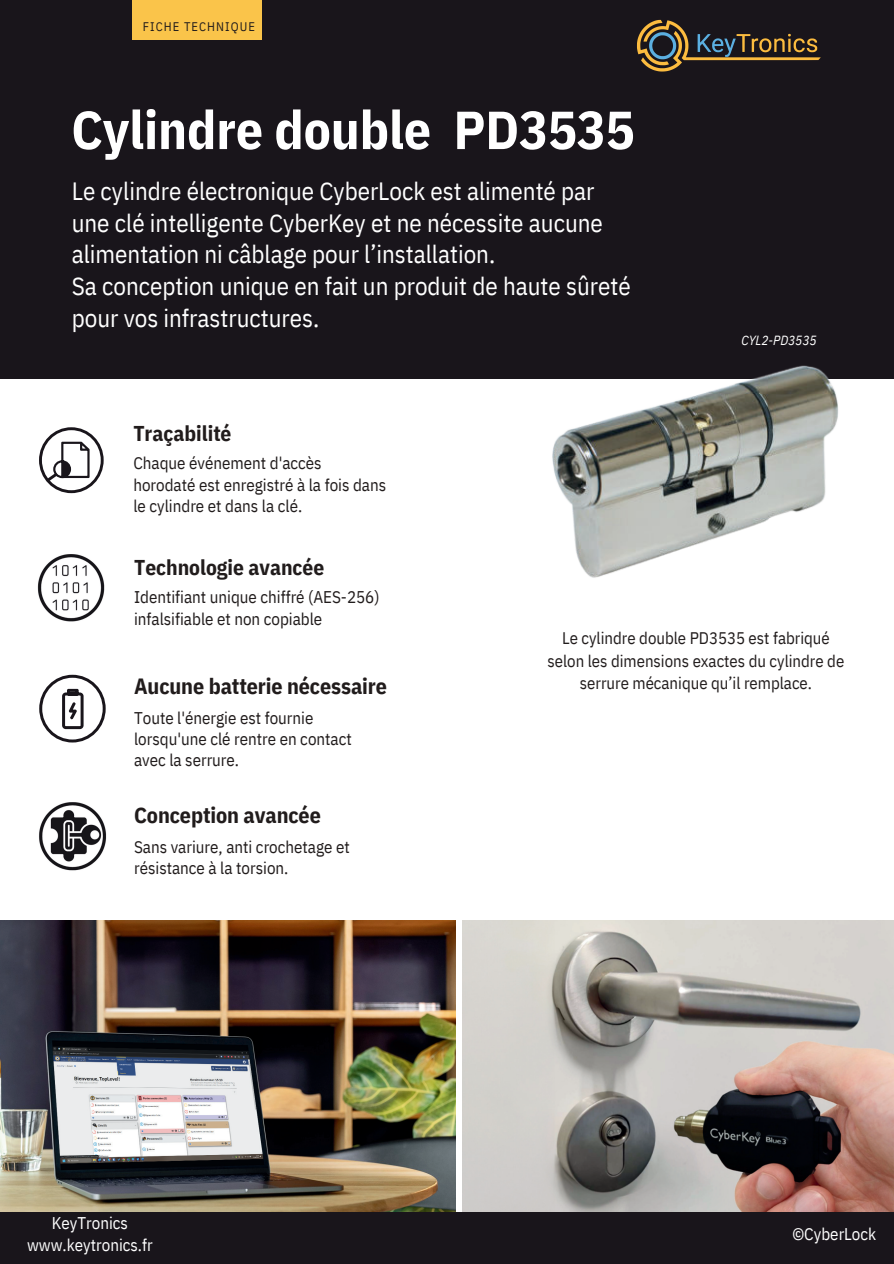
<style>
.page{position:relative;width:894px;height:1264px;background:#fff}
.page>*{position:absolute;margin:0;border:0;box-sizing:border-box;transform-origin:0 0}
.t1{font:700 53.55px "IBM Plex Sans Cond";color:#fff}
.t2{font:24.9px/31.8px "IBM Plex Sans Cond";color:#fff}
.t3{font:700 22.05px "IBM Plex Sans Cond";letter-spacing:-.005em;color:#211c1c}
.t4{font:700 21.45px "IBM Plex Sans Cond";color:#211c1c}
.t5{font:16.95px/21.3px "IBM Plex Sans Cond";color:#211c1c}
.t6{font:16.95px/21.9px "IBM Plex Sans Cond";color:#fff;text-align:center}
.t7{font:16.8px/22.5px "IBM Plex Sans Cond";color:#211c1c;text-align:center}
.t8{font:italic 13.2px "IBM Plex Sans Cond";color:#fff}
.t9{font:12.45px "IBM Plex Sans Cond";letter-spacing:.085em;color:#211c1c}
</style>
<div class="page">
<div style="left:0;top:0;width:892px;height:378px;background:#19151b"></div>
<div style="left:132px;top:0;width:129px;height:40px;background:#fac44a"></div>
<svg style="left:637px;top:20px;width:183px;height:52px"></svg>
<svg style="left:39px;top:674px;width:67px;height:68px"></svg>
<img style="left:0;top:920px;width:456px;height:292px">
<img style="left:462px;top:920px;width:431px;height:292px">
<div style="left:0;top:1212px;width:893px;height:51px;background:#19151b"></div>
<svg style="left:39px;top:427px;width:65px;height:66px"></svg>
<img style="left:37px;top:555px;width:68px;height:66px">
<img style="left:39px;top:802px;width:68px;height:69px">
<img style="left:551px;top:365px;width:290px;height:213px">
<p class="t9" style="left:143px;top:17px;width:114px">FICHE TECHNIQUE</p>
<h1 class="t1" style="left:71px;top:87px;width:564px">Cylindre double PD3535</h1>
<h2 class="t2" style="left:72px;top:173px;width:560px">Le cylindre électronique CyberLock est alimenté par une clé intelligente CyberKey et ne nécessite aucune alimentation ni câblage pour l’installation.<br>Sa conception unique en fait un produit de haute sûreté pour vos infrastructures.</h2>
<p class="t4" style="left:133px;top:416px;width:100px">Traçabilité</p>
<p class="t5" style="left:133px;top:451px;width:254px">Chaque événement d'accès horodaté est enregistré à la fois dans le cylindre et dans la clé.</p>
<p class="t4" style="left:134px;top:550px;width:192px">Technologie avancée</p>
<p class="t5" style="left:134px;top:585px;width:247px">Identifiant unique chiffré (AES-256) infalsifiable et non copiable</p>
<p class="t8" style="left:741px;top:330px;width:77px">CYL2-PD3535</p>
<h3 class="t3" style="left:134px;top:669px;width:254px">Aucune batterie nécessaire</h3>
<p class="t5" style="left:134px;top:705px;width:219px">Toute l'énergie est fournie lorsqu'une clé rentre en contact avec la serrure.</p>
<h3 class="t3" style="left:134px;top:797px;width:188px">Conception avancée</h3>
<p class="t5" style="left:134px;top:834px;width:217px">Sans variure, anti crochetage et résistance à la torsion.</p>
<p class="t7" style="left:547px;top:625px;width:298px">Le cylindre double PD3535 est fabriqué selon les dimensions exactes du cylindre de serrure mécanique qu’il remplace.</p>
<p class="t6" style="left:27px;top:1210px;width:127px">KeyTronics www.keytronics.fr</p>
<p class="t6" style="left:792px;top:1221px;width:85px">©CyberLock</p>
</div>
